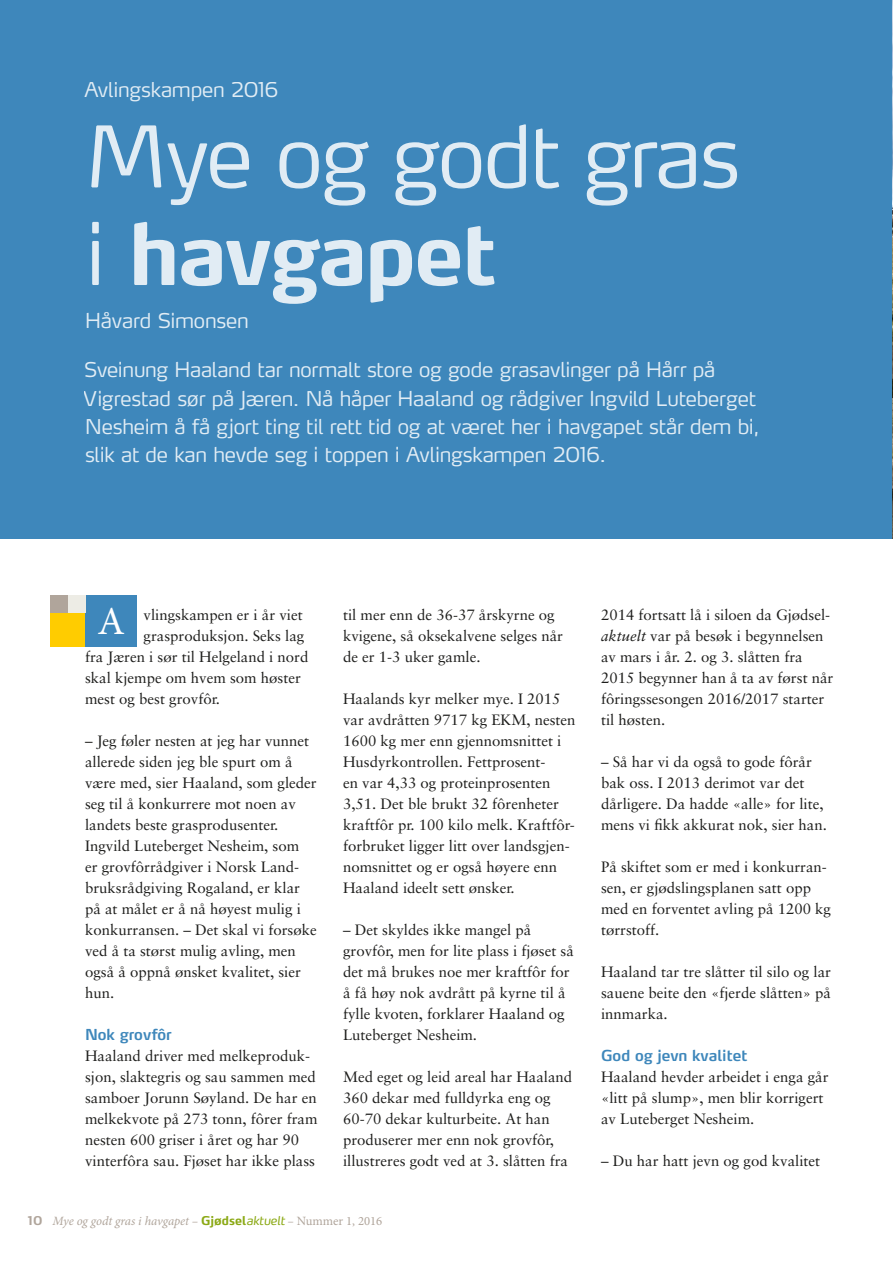
<style>
.page{position:relative;width:893px;height:1263px;background:#fff}
.page>*{position:absolute;margin:0;border:0;box-sizing:border-box;transform-origin:0 0}
.t1{font:300 84px/97.5px "Max LF";letter-spacing:-.02em;color:#fff}
.t2{font:39.75px "Minion Pro";color:#fff}
.t3{font:300 20.25px/28.3px "Max LF";letter-spacing:-.01em;color:#fff}
.t4{font:15px/21px "Sabon";color:#1d1d1b}
.t5{font:600 15px "Max";color:#3e87bb}
.t6{font:italic 12.6px "Minion Pro";letter-spacing:-.005em;color:#b0a59b}
.t7{font:700 12px "Max LF";color:#b0a59b}
.s1{font-weight:700}
.s2{font-family:"Max LF";font-weight:700;font-style:normal;font-size:12px;color:#8ba915}
.s3{font-family:"Max LF";font-size:12px;color:#8ba915}
.s4{font-style:normal}
.s5{font-style:italic}
</style>
<div class="page">
<div style="left:0;top:0;width:893px;height:539px;background:#3e87bb"></div>
<img style="left:892px;top:1px;width:1px;height:482px">
<div style="left:51px;top:612px;width:34px;height:35px;background:#fc0"></div>
<div style="left:51px;top:595px;width:17px;height:17px;background:#b0a59b"></div>
<div style="left:85px;top:595px;width:51px;height:52px;background:#3e87bb"></div>
<div style="left:68px;top:595px;width:17px;height:17px;background:#edece5"></div>
<hr style="left:892px;top:483px;width:1px;height:56px;background:#796956">
<h3 class="t3" style="left:85px;top:75px;width:195px">Avlingskampen 2016</h3>
<h1 class="t1" style="left:85px;top:106px;width:657px">Mye og godt gras i <span class="s1">havgapet</span></h1>
<h3 class="t3" style="left:85px;top:306px;width:165px">Håvard Simonsen</h3>
<p class="t3" style="left:84px;top:355px;width:677px">Sveinung Haaland tar normalt store og gode grasavlinger på Hårr på Vigrestad sør på Jæren. Nå håper Haaland og rådgiver Ingvild Luteberget Nesheim å få gjort ting til rett tid og at været her i havgapet står dem bi, slik at de kan hevde seg i toppen i Avlingskampen 2016.</p>
<h2 class="t2" style="left:98px;top:594px;width:29px">A</h2>
<p class="t4" style="left:144px;top:604px;width:161px">vlingskampen er i år viet</p>
<p class="t4" style="left:144px;top:625px;width:162px">grasproduksjon. Seks lag</p>
<p class="t4" style="left:85px;top:646px;width:225px">fra Jæren i sør til Helgeland i nord</p>
<p class="t4" style="left:85px;top:667px;width:217px">skal kjempe om hvem som høster</p>
<p class="t4" style="left:85px;top:688px;width:136px">mest og best grovfôr.</p>
<p class="t4" style="left:85px;top:730px;width:233px">– Jeg føler nesten at jeg har vunnet allerede siden jeg ble spurt om å være med, sier Haaland, som gleder seg til å konkurrere mot noen av landets beste grasprodusenter.<br>Ingvild Luteberget Nesheim, som<br>er grovfôrrådgiver i Norsk Land&shy;bruksrådgiving Rogaland, er klar på at målet er å nå høyest mulig i konkurransen. – Det skal vi forsøke ved å ta størst mulig avling, men også å oppnå ønsket kvalitet, sier hun.</p>
<p class="t5" style="left:85px;top:1025px;width:88px">Nok grovfôr</p>
<p class="t4" style="left:85px;top:1045px;width:234px">Haaland driver med melkeproduk&shy;sjon, slaktegris og sau sammen med samboer Jorunn Søyland. De har en melkekvote på 273 tonn, fôrer fram nesten 600 griser i året og har 90 vinterfôra sau. Fjøset har ikke plass</p>
<p class="t4" style="left:343px;top:604px;width:222px">til mer enn de 36-37 årskyrne og kvigene, så oksekalvene selges når de er 1-3 uker gamle.</p>
<p class="t4" style="left:343px;top:688px;width:234px">Haalands kyr melker mye. I 2015 var avdråtten 9717 kg EKM, nesten 1600 kg mer enn gjennomsnittet i Husdyrkontrollen. Fettprosent-<br>en var 4,33 og proteinprosenten 3,51. Det ble brukt 32 fôrenheter kraftfôr pr. 100 kilo melk. Kraftfôr&shy;forbruket ligger litt over landsgjen&shy;nomsnittet og er også høyere enn Haaland ideelt sett ønsker.</p>
<p class="t4" style="left:343px;top:919px;width:232px">– Det skyldes ikke mangel på grovfôr, men for lite plass i fjøset så det må brukes noe mer kraftfôr for å få høy nok avdrått på kyrne til å fylle kvoten, forklarer Haaland og<br>Luteberget Nesheim.</p>
<p class="t4" style="left:343px;top:1066px;width:231px">Med eget og leid areal har Haaland<br>360 dekar med fulldyrka eng og<br>60-70 dekar kulturbeite. At han produserer mer enn nok grovfôr, illustreres godt ved at 3. slåtten fra</p>
<p class="t7" style="left:28px;top:1213px;width:16px">10</p>
<p class="t6" style="left:53px;top:1212px;width:331px">Mye og godt gras i havgapet – <span class="s2">Gjødsel</span><span class="s3">aktuelt</span> – <span class="s4">Nummer 1, 2016</span></p>
<p class="t4" style="left:601px;top:604px;width:234px">2014 fortsatt lå i siloen da Gjødsel&shy;<span class="s5">aktuelt</span> var på besøk i begynnelsen av mars i år. 2. og 3. slåtten fra<br>2015 begynner han å ta av først når fôringssesongen 2016/2017 starter til høsten.</p>
<p class="t4" style="left:601px;top:751px;width:227px">– Så har vi da også to gode fôrår bak oss. I 2013 derimot var det dårligere. Da hadde «alle» for lite, mens vi fikk akkurat nok, sier han.</p>
<p class="t4" style="left:601px;top:856px;width:232px">På skiftet som er med i konkurran&shy;sen, er gjødslingsplanen satt opp med en forventet avling på 1200 kg tørrstoff.</p>
<p class="t4" style="left:601px;top:961px;width:232px;text-align:justify">Haaland tar tre slåtter til silo og lar sauene beite den «fjerde slåtten» på innmarka.</p>
<p class="t5" style="left:601px;top:1046px;width:148px">God og jevn kvalitet</p>
<p class="t4" style="left:601px;top:1066px;width:229px">Haaland hevder arbeidet i enga går «litt på slump», men blir korrigert av Luteberget Nesheim.</p>
<p class="t4" style="left:601px;top:1150px;width:221px">– Du har hatt jevn og god kvalitet</p>
</div>
